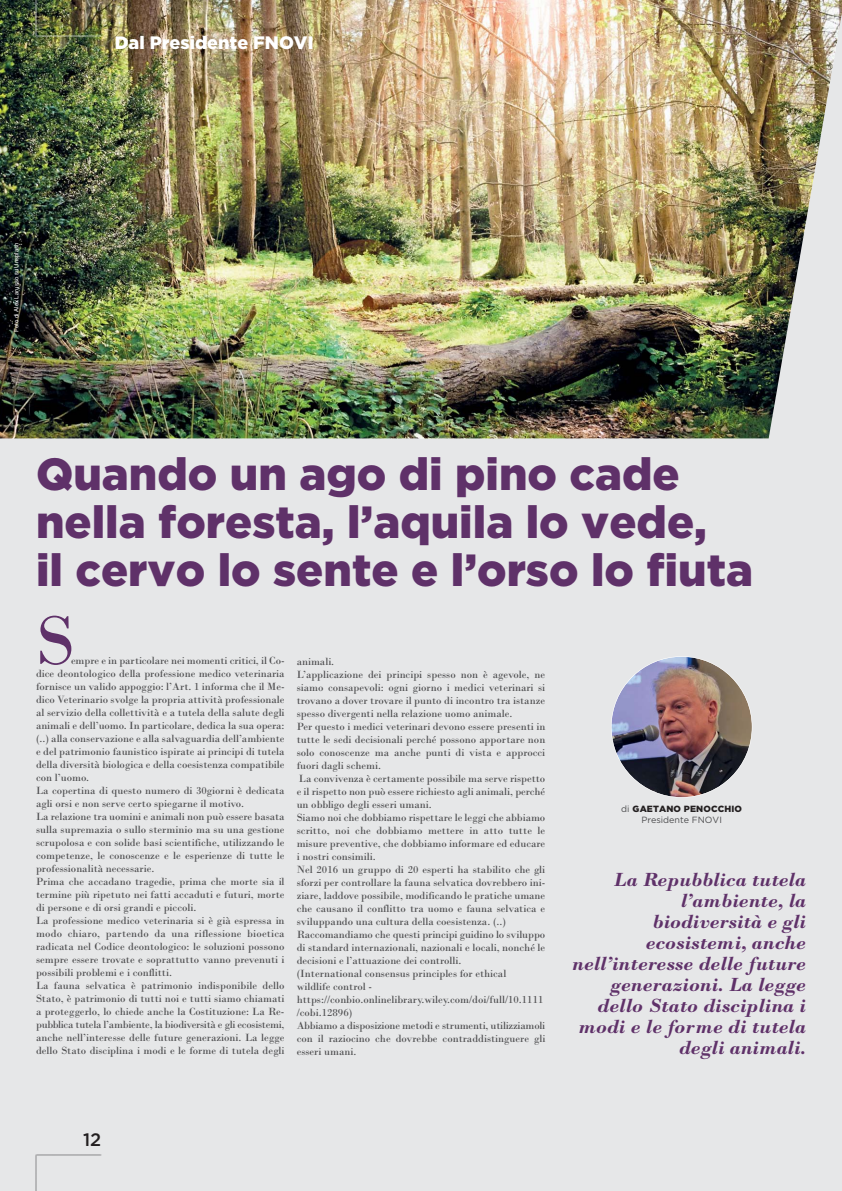
<style>
.page{position:relative;width:842px;height:1191px;background:#e6e7e8}
.page>*{position:absolute;margin:0;border:0;box-sizing:border-box;transform-origin:0 0}
.t1{font:72px "Bodoni";color:#5f3169}
.t2{font:900 45px/48px "Gotham";color:#5f3169}
.t3{font:italic 700 20px/21px "Bodoni";color:#5f3169;text-align:right}
.t4{font:900 18px "Gotham";color:#fff}
.t5{font:500 18px "Gotham";color:#231f20}
.t6{font:11px/13px "Bodoni";color:#4c4c4e}
.t7{font:9px/10.8px "Gotham";color:#4c4c4e;text-align:center}
.t8{font:6px "Helvetica";color:#fff}
.s1{font-weight:900;color:#231f20}
</style>
<div class="page">
<img style="left:0;top:0;width:841px;height:438px">
<svg style="left:36px;top:1154px;width:66px;height:37px"></svg>
<img style="left:36px;top:0;width:66px;height:37px">
<img style="left:611px;top:656px;width:141px;height:141px;border-radius:50%">
<h3 class="t4" style="left:115px;top:36px;width:200px">Dal Presidente FNOVI</h3>
<p class="t8" style="left:14px;top:331px;width:90px;rotate:-90deg">Foto di Alex Larusso su Unsplash</p>
<h2 class="t2" style="left:36px;top:453px;width:719px">Quando un ago di pino cade nella foresta, l’aquila lo vede,<br>il cervo lo sente e l’orso lo fiuta</h2>
<h1 class="t1" style="left:36px;top:616px;width:41px">S</h1>
<p class="t6" style="left:36px;top:655px;width:250px;text-indent:35px">empre e in particolare nei momenti critici, il Co&shy;dice deontologico della professione medico veterinaria fornisce un valido appoggio: l’Art. 1 informa che il Me&shy;dico Veterinario svolge la propria attività professionale al servizio della collettività e a tutela della salute degli animali e dell’uomo. In particolare, dedica la sua opera: (..) alla conservazione e alla salvaguardia dell’ambiente e del patrimonio faunistico ispirate ai principi di tutela della diversità biologica e della coesistenza compatibile con l’uomo.<br>La copertina di questo numero di 30giorni è dedicata agli orsi e non serve certo spiegarne il motivo.<br>La relazione tra uomini e animali non può essere basata sulla supremazia o sullo sterminio ma su una gestione scrupolosa e con solide basi scientifiche, utilizzando le competenze, le conoscenze e le esperienze di tutte le professionalità necessarie.<br>Prima che accadano tragedie, prima che morte sia il termine più ripetuto nei fatti accaduti e futuri, morte di persone e di orsi grandi e piccoli.<br>La professione medico veterinaria si è già espressa in modo chiaro, partendo da una riflessione bioetica radicata nel Codice deontologico: le soluzioni possono sempre essere trovate e soprattutto vanno prevenuti i possibili problemi e i conflitti.<br>La fauna selvatica è patrimonio indisponibile dello Stato, è patrimonio di tutti noi e tutti siamo chiamati a proteggerlo, lo chiede anche la Costituzione: La Re&shy;pubblica tutela l’ambiente, la biodiversità e gli ecosistemi, anche nell’interesse delle future generazioni. La legge dello Stato disciplina i modi e le forme di tutela degli</p>
<p class="t6" style="left:297px;top:656px;width:250px">animali.<br>L’applicazione dei principi spesso non è agevole, ne siamo consapevoli: ogni giorno i medici veterinari si trovano a dover trovare il punto di incontro tra istanze spesso divergenti nella relazione uomo animale.<br>Per questo i medici veterinari devono essere presenti in tutte le sedi decisionali perché possono apportare non solo conoscenze ma anche punti di vista e approcci fuori dagli schemi.<br>La convivenza è certamente possibile ma serve rispetto e il rispetto non può essere richiesto agli animali, perché un obbligo degli esseri umani.<br>Siamo noi che dobbiamo rispettare le leggi che abbiamo scritto, noi che dobbiamo mettere in atto tutte le misure preventive, che dobbiamo informare ed educare i nostri consimili.<br>Nel 2016 un gruppo di 20 esperti ha stabilito che gli sforzi per controllare la fauna selvatica dovrebbero ini&shy;ziare, laddove possibile, modificando le pratiche umane che causano il conflitto tra uomo e fauna selvatica e sviluppando una cultura della coesistenza. (..)<br>Raccomandiamo che questi principi guidino lo sviluppo di standard internazionali, nazionali e locali, nonché le decisioni e l’attuazione dei controlli.<br>(International consensus principles for ethical<br>wildlife control - https://conbio.onlinelibrary.wiley.com/doi/full/10.1111 /cobi.12896)<br>Abbiamo a disposizione metodi e strumenti, utilizziamoli con il raziocino che dovrebbe contraddistinguere gli esseri umani.</p>
<p class="t7" style="left:621px;top:803px;width:122px">di <span class="s1">GAETANO PENOCCHIO<br></span>Presidente FNOVI</p>
<h3 class="t3" style="left:572px;top:871px;width:235px">La Repubblica tutela l’ambiente, la biodiversità e gli ecosistemi, anche nell’interesse delle future generazioni. La legge dello Stato disciplina i modi e le forme di tutela degli animali.</h3>
<h3 class="t5" style="left:83px;top:1133px;width:20px">12</h3>
</div>
